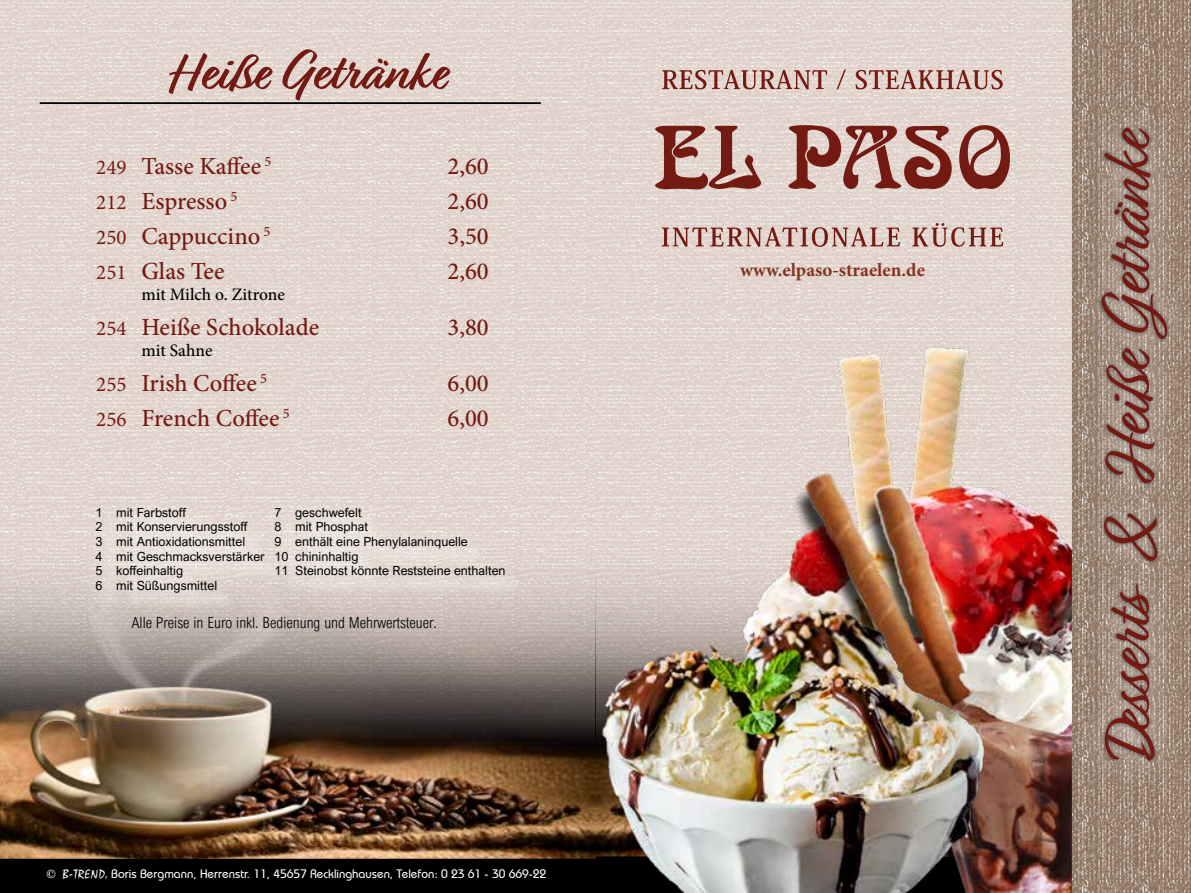
<style>
.page{position:relative;width:1191px;height:893px;background:#fff}
.page>*{position:absolute;margin:0;border:0;box-sizing:border-box;transform-origin:0 0}
.t1{font:68.25px "Relation Two";color:#731a13}
.t2{font:700 54.25px "Relation";color:#731a13}
.t3{font:500 24.5px "Minion Pro";color:#731a13}
.t4{font:700 18.9px "Minion Pro";color:#843224}
.t5{font:500 17.5px "Minion Pro";color:#000}
.t6{font:300 15.4px "Arial Nova Cond";color:#000}
.t7{font:12.6px/14.7px "Arial Nova";color:#000}
.t8{font:500 12.25px "Bauhaus IT Cby BT";color:#fff}
.s1{font-weight:400;font-size:21px}
.s2{font-family:"Staccato 222 BT";font-weight:400}
</style>
<div class="page">
<img style="left:0;top:0;width:1071px;height:506px">
<img style="left:0;top:506px;width:737px;height:350px">
<svg style="left:0;top:856px;width:541px;height:37px;background:#0d0a07"></svg>
<img style="left:737px;top:322px;width:333px;height:268px">
<img style="left:776px;top:419px;width:295px;height:474px">
<img style="left:541px;top:590px;width:503px;height:303px">
<img style="left:1071px;top:0;width:120px;height:893px">
<svg style="left:655px;top:125px;width:355px;height:64px;background:#b48881"></svg>
<svg style="left:662px;top:223px;width:341px;height:24px;background:#c7a9a2"></svg>
<svg style="left:662px;top:69px;width:340px;height:20px;background:#c29f98"></svg>
<svg style="left:1070px;top:98px;width:121px;height:691px;background:#9e8c7e"></svg>
<hr style="left:40px;top:102px;width:501px;height:2px;background:#000">
<svg style="left:99px;top:510px;width:427px;height:104px;background:#d0c4bd"></svg>
<svg style="left:79px;top:491px;width:442px;height:118px;background:#e2d7d1"></svg>
<h2 class="t2" style="left:171px;top:41px;width:276px">Heiße Getränke</h2>
<h3 class="t3" style="left:96px;top:150px;width:176px"><span class="s1">249</span> Tasse Kaffee <sup>5</sup></h3>
<h3 class="t3" style="left:447px;top:150px;width:43px">2,60</h3>
<h3 class="t3" style="left:96px;top:185px;width:143px"><span class="s1">212</span> Espresso <sup>5</sup></h3>
<h3 class="t3" style="left:447px;top:185px;width:43px">2,60</h3>
<h3 class="t3" style="left:96px;top:220px;width:176px"><span class="s1">250</span> Cappuccino <sup>5</sup></h3>
<h3 class="t3" style="left:447px;top:220px;width:43px">3,50</h3>
<h3 class="t3" style="left:96px;top:255px;width:130px"><span class="s1">251</span> Glas Tee</h3>
<h3 class="t3" style="left:447px;top:255px;width:43px">2,60</h3>
<h3 class="t5" style="left:141px;top:283px;width:145px">mit Milch o. Zitrone</h3>
<h3 class="t3" style="left:96px;top:311px;width:225px"><span class="s1">254</span> Heiße Schokolade</h3>
<h3 class="t3" style="left:447px;top:311px;width:43px">3,80</h3>
<h3 class="t5" style="left:141px;top:339px;width:73px">mit Sahne</h3>
<h3 class="t3" style="left:96px;top:367px;width:172px"><span class="s1">255</span> Irish Coffee <sup>5</sup></h3>
<h3 class="t3" style="left:447px;top:367px;width:43px">6,00</h3>
<h3 class="t3" style="left:96px;top:402px;width:195px"><span class="s1">256</span> French Coffee <sup>5</sup></h3>
<h3 class="t3" style="left:447px;top:402px;width:43px">6,00</h3>
<p class="t7" style="left:95px;top:505px;width:171px">1 mit Farbstoff<br>2 mit Konservierungsstoff<br>3 mit Antioxidationsmittel<br>4 mit Geschmacksverstärker<br>5 koffeinhaltig<br>6 mit Süßungsmittel</p>
<p class="t7" style="left:274px;top:505px;width:233px">7 geschwefelt<br>8 mit Phosphat<br>9 enthält eine Phenylalaninquelle<br>10 chininhaltig<br>11 Steinobst könnte Reststeine enthalten</p>
<p class="t6" style="left:132px;top:613px;width:306px">Alle Preise in Euro inkl. Bedienung und Mehrwertsteuer.</p>
<p class="t8" style="left:46px;top:866px;width:501px"><span class="s2">© B-TREND,</span> Boris Bergmann, Herrenstr. 11, 45657 Recklinghausen, Telefon: 0 23 61 - 30 669-22</p>
<h3 class="t4" style="left:740px;top:256px;width:186px">www.elpaso-straelen.de</h3>
<h1 class="t1" style="left:1084px;top:759px;width:634px;rotate:-90deg">Desserts &amp; Heiße Getränke</h1>
</div>
